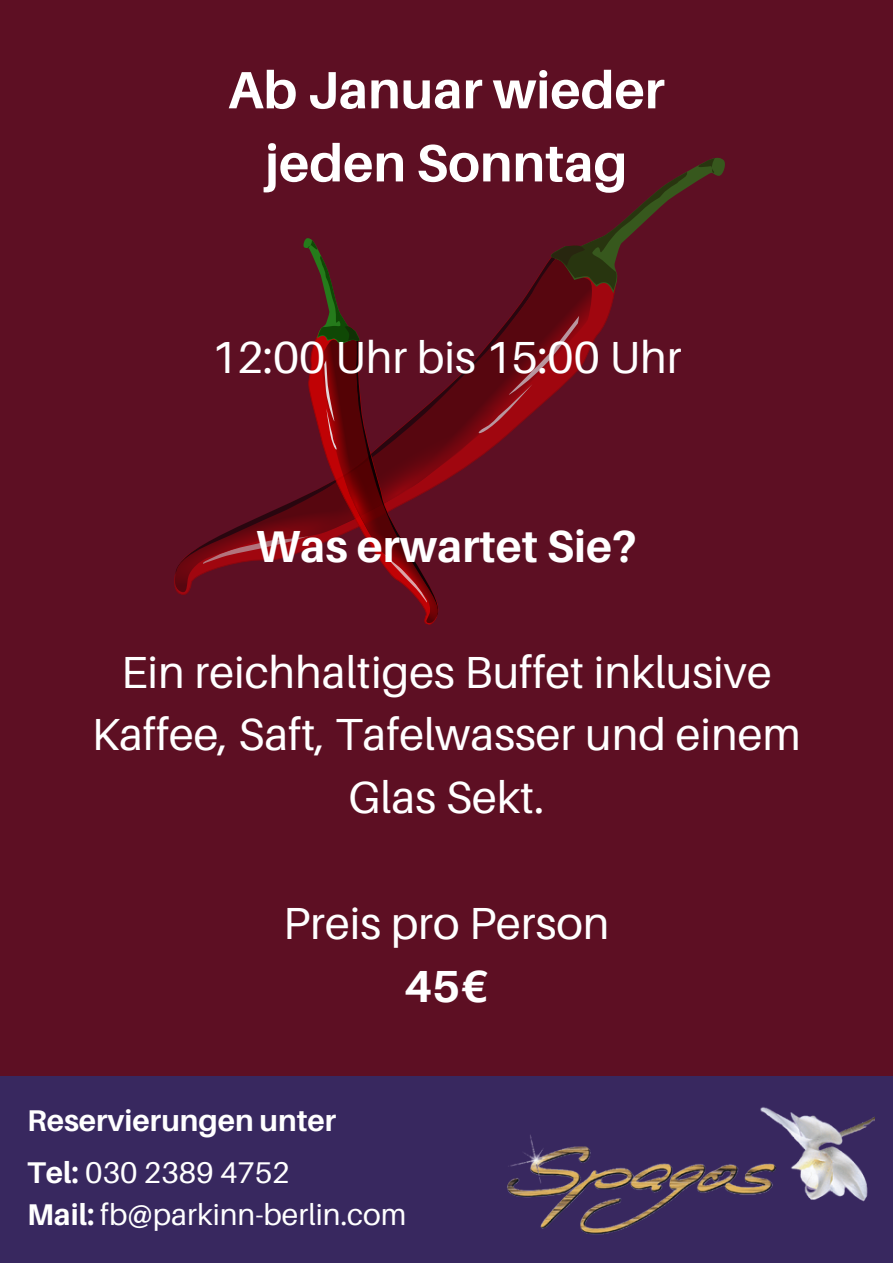
<style>
.page{position:relative;width:893px;height:1264px;background:#fff}
.page>*{position:absolute;margin:0;border:0;box-sizing:border-box;transform-origin:0 0}
.t1{font:700 52.5px/73.1px "Aileron";color:#fff;text-align:center}
.t2{font:45px/63px "Aileron";color:#fff;text-align:center}
.t3{font:700 45px "Aileron";color:#fff}
.t4{font:700 30px/51.9px "Aileron";color:#fff}
.t5{font:30px "Aileron";color:#fff}
.s1{font-weight:400}
.s2{font-weight:700}
</style>
<div class="page">
<div style="left:0;top:0;width:892px;height:1262px;background:#5d0f23"></div>
<svg style="left:174px;top:545px;width:29px;height:50px"></svg>
<svg style="left:203px;top:157px;width:522px;height:468px"></svg>
<div style="left:0;top:1076px;width:892px;height:186px;background:#38285f"></div>
<img style="left:507px;top:1107px;width:367px;height:128px">
<p class="t1" style="left:228px;top:52px;width:438px">Ab Januar wieder jeden Sonntag</p>
<p class="t2" style="left:211px;top:324px;width:472px">12:00 Uhr bis 15:00 Uhr</p>
<p class="t3" style="left:256px;top:518px;width:382px">Was erwartet Sie?</p>
<p class="t2" style="left:92px;top:639px;width:710px">Ein reichhaltiges Buffet inklusive<br>Kaffee, Saft, Tafelwasser und einem<br>Glas Sekt.</p>
<p class="t2" style="left:283px;top:891px;width:327px">Preis pro Person</p>
<p class="t3" style="left:404px;top:958px;width:86px">45€</p>
<p class="t4" style="left:27px;top:1094px;width:311px">Reservierungen unter<br>Tel: <span class="s1">030 2389 4752</span></p>
<p class="t5" style="left:27px;top:1195px;width:381px"><span class="s2">Mail:</span> fb@parkinn-berlin.com</p>
</div>
